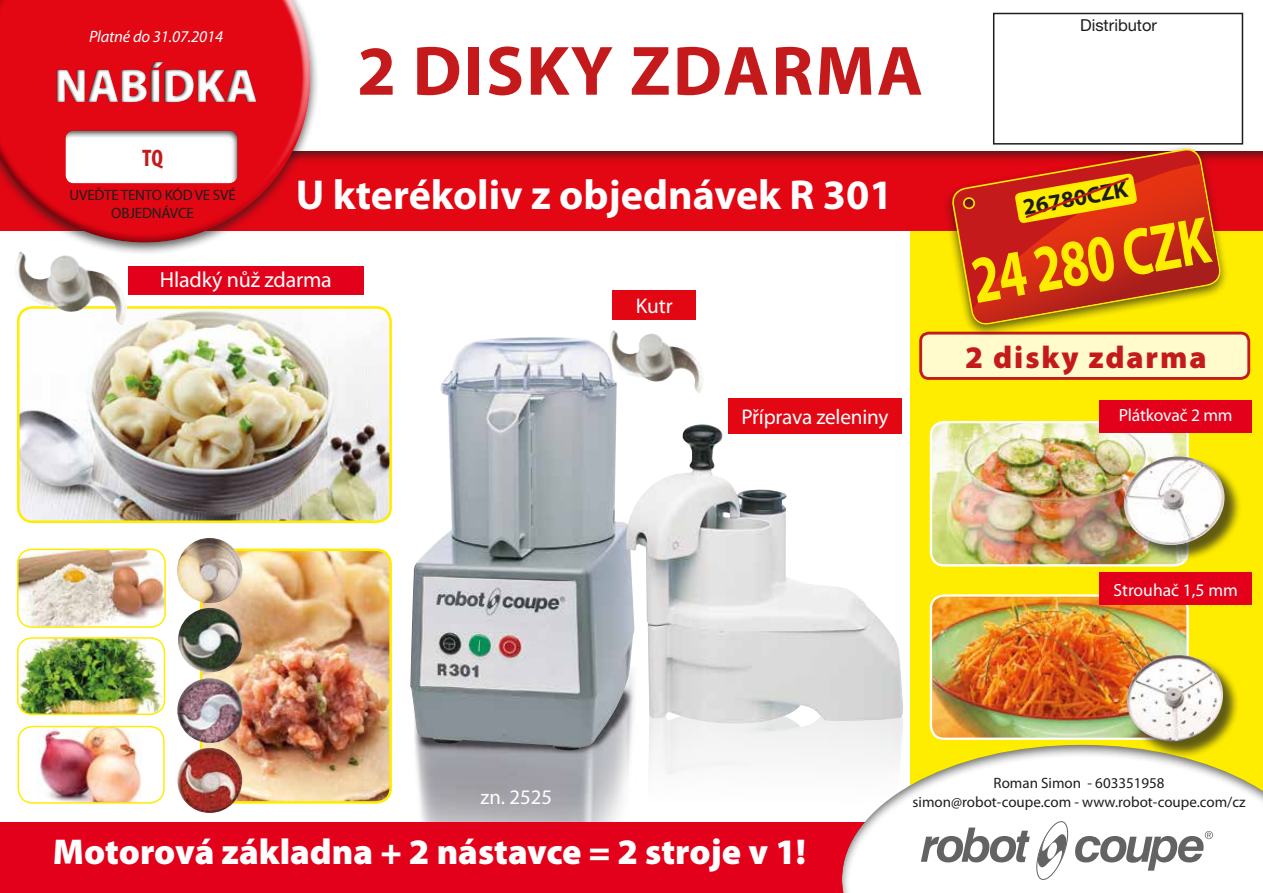
<style>
.page{position:relative;width:1263px;height:893px;background:#fff}
.page>*{position:absolute;margin:0;border:0;box-sizing:border-box;transform-origin:0 0}
.t1{font:700 70.5px "Myriad Pro";letter-spacing:.03em;color:#c51a1b}
.t2{font:700 66.9px "Myriad Pro";color:#ffed00;scale:.75 1}
.t3{font:900 48px "Myriad Pro";letter-spacing:-.02em;color:#fff}
.t4{font:700 42px "Myriad Pro";color:#fff}
.t5{font:900 36px "Myriad Pro";color:#fff}
.t6{font:900 31.5px "Myriad Pro";letter-spacing:.06em;color:#c51a1b}
.t7{font:700 condensed 24px "Myriad Pro";color:#c51a1b}
.t8{font:700 23.25px "Myriad Pro";color:#1d1d1b}
.t9{font:22.05px "Myriad Pro";letter-spacing:-.01em;color:#fff}
.t10{font:21.3px "Myriad Pro";letter-spacing:-.01em;color:#fff}
.t11{font:20.7px "Myriad Pro";color:#fff}
.t12{font:17.7px "Myriad Pro";letter-spacing:-.01em;color:#fff}
.t13{font:italic 16.5px "Myriad Pro";letter-spacing:-.01em;color:#fff}
.t14{font:16.5px "Helvetica Neue LT";color:#1d1d1b}
.t15{font:15px/18px "Myriad Pro";color:#1d1d1b;text-align:center}
</style>
<div class="page">
<div style="left:910px;top:0;width:353px;height:893px;background:#ffed00"></div>
<div style="left:921px;top:333px;width:328px;height:45px;background:#fffbcc;border-radius:8px"></div>
<div style="left:919px;top:332px;width:331px;height:48px;border:3px solid #c51a1b;border-radius:8px"></div>
<div style="left:0;top:148px;width:1263px;height:83px;background:#e30613"></div>
<img style="left:931px;top:424px;width:255px;height:141px">
<div style="left:930px;top:421px;width:259px;height:145px;border:2px solid #fff;border-radius:13px"></div>
<img style="left:931px;top:597px;width:255px;height:142px">
<div style="left:930px;top:594px;width:259px;height:146px;border:2px solid #fff;border-radius:13px"></div>
<div style="left:1099px;top:400px;width:153px;height:32px;background:#e2001a"></div>
<div style="left:1125px;top:458px;width:117px;height:104px;background:#1d1d1b;opacity:.7"></div>
<img style="left:1124px;top:456px;width:100px;height:91px">
<div style="left:1099px;top:573px;width:153px;height:32px;background:#e2001a"></div>
<div style="left:1128px;top:656px;width:112px;height:102px;background:#1d1d1b;opacity:.7"></div>
<img style="left:1127px;top:655px;width:98px;height:88px">
<div style="left:0;top:0;width:1263px;height:165px;background:#1d1d1b;opacity:.7"></div>
<div style="left:0;top:0;width:1263px;height:151px;background:#fff"></div>
<img style="left:391px;top:750px;width:232px;height:72px">
<img style="left:410px;top:337px;width:213px;height:413px">
<img style="left:623px;top:424px;width:280px;height:302px">
<div style="left:0;top:822px;width:880px;height:71px;background:#e2001a"></div>
<div style="left:842px;top:743px;width:421px;height:150px;background:#1d1d1b;opacity:.7"></div>
<svg style="left:921px;top:820px;width:292px;height:61px;background:#d9d9d9"></svg>
<div style="left:0;top:0;width:320px;height:256px;background:#1d1d1b;opacity:.7"></div>
<div style="left:39px;top:0;width:273px;height:207px;background:#fff;opacity:.8"></div>
<div style="left:0;top:0;width:298px;height:245px;background:#1d1d1b;opacity:.6"></div>
<svg style="left:10px;top:34px;width:310px;height:98px;background:#df111d"></svg>
<div style="left:65px;top:130px;width:174px;height:55px;background:#1d1d1b;opacity:.75"></div>
<div style="left:728px;top:399px;width:173px;height:35px;background:#e30613"></div>
<div style="left:612px;top:291px;width:84px;height:29px;background:#e30613"></div>
<img style="left:607px;top:330px;width:95px;height:64px">
<div style="left:993px;top:13px;width:250px;height:132px;border:2px solid #1d1d1b"></div>
<div style="left:944px;top:144px;width:285px;height:194px;background:#1d1d1b;opacity:.7"></div>
<svg style="left:951px;top:147px;width:271px;height:179px"></svg>
<svg style="left:973px;top:164px;width:248px;height:161px;background:#d24e12"></svg>
<img style="left:204px;top:550px;width:187px;height:250px">
<div style="left:200px;top:549px;width:192px;height:255px;border:3px solid #ffed00;border-radius:14px"></div>
<img style="left:18px;top:549px;width:147px;height:78px">
<div style="left:17px;top:549px;width:149px;height:79px;border:2px solid #ffed00;border-radius:14px"></div>
<img style="left:18px;top:638px;width:146px;height:76px">
<div style="left:17px;top:637px;width:148px;height:78px;border:2px solid #ffed00;border-radius:14px"></div>
<img style="left:37px;top:729px;width:104px;height:72px">
<div style="left:18px;top:726px;width:147px;height:78px;border:2px solid #ffed00;border-radius:14px"></div>
<img style="left:21px;top:310px;width:370px;height:212px">
<div style="left:17px;top:306px;width:375px;height:217px;border:3px solid #ffed00;border-radius:14px"></div>
<div style="left:128px;top:266px;width:235px;height:29px;background:#e2001a"></div>
<img style="left:13px;top:251px;width:117px;height:75px">
<img style="left:177px;top:748px;width:65px;height:65px;border-radius:33px">
<img style="left:177px;top:538px;width:65px;height:65px;border-radius:33px">
<img style="left:177px;top:678px;width:69px;height:68px">
<img style="left:178px;top:608px;width:67px;height:67px">
<p class="t13" style="left:89px;top:28px;width:136px">Platné do 31.07.2014</p>
<h3 class="t3" style="left:54px;top:59px;width:205px">NABÍDKA</h3>
<h3 class="t7" style="left:142px;top:145px;width:22px">TQ</h3>
<p class="t15" style="left:70px;top:186px;width:168px">UVEĎTE TENTO KÓD VE SVÉ<br>OBJEDNÁVCE</p>
<h1 class="t1" style="left:357px;top:25px;width:567px">2 DISKY ZDARMA</h1>
<h3 class="t4" style="left:296px;top:168px;width:598px">U kterékoliv z objednávek R 301</h3>
<h3 class="t9" style="left:160px;top:266px;width:174px">Hladký nůž zdarma</h3>
<h3 class="t10" style="left:636px;top:293px;width:39px">Kutr</h3>
<h3 class="t10" style="left:741px;top:404px;width:149px">Příprava zeleniny</h3>
<p class="t14" style="left:1080px;top:15px;width:79px">Distributor</p>
<h3 class="t8" style="left:1020px;top:192px;width:108px;rotate:-10deg">26780CZK</h3>
<h2 class="t2" style="left:964px;top:238px;width:322px;rotate:-10deg">24 280 CZK</h2>
<h3 class="t6" style="left:965px;top:339px;width:243px">2 disky zdarma</h3>
<p class="t12" style="left:1119px;top:404px;width:115px">Plátkovač 2 mm</p>
<p class="t12" style="left:1113px;top:579px;width:126px">Strouhač 1,5 mm</p>
<h3 class="t11" style="left:480px;top:784px;width:73px">zn. 2525</h3>
<h3 class="t5" style="left:53px;top:831px;width:755px">Motorová základna + 2 nástavce = 2 stroje v 1!</h3>
<p class="t15" style="left:913px;top:773px;width:334px;line-height:19.5px">Roman Simon - 603351958 simon@robot-coupe.com - www.robot-coupe.com/cz</p>
</div>
